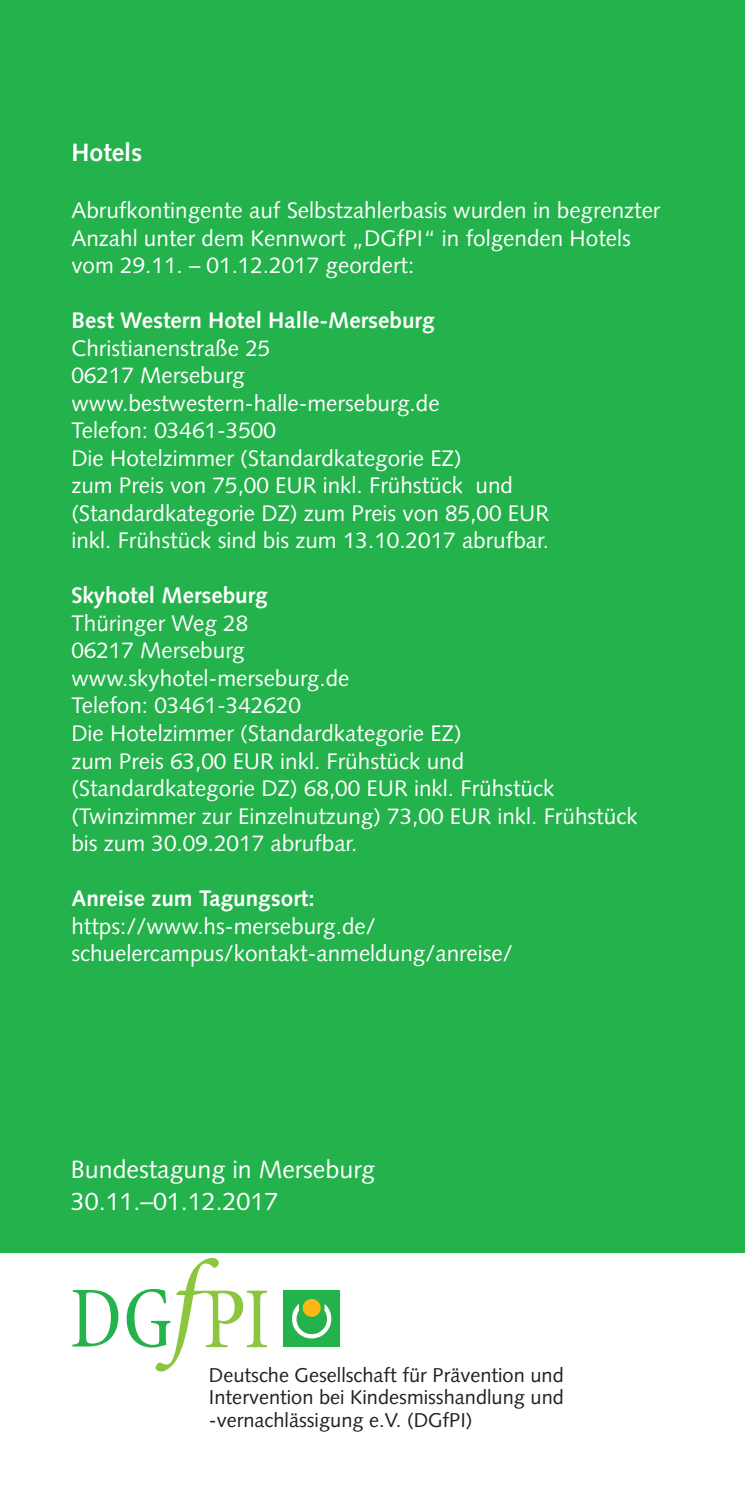
<style>
.page{position:relative;width:745px;height:1489px;background:#fff}
.page>*{position:absolute;margin:0;border:0;box-sizing:border-box;transform-origin:0 0}
.t1{font:25px/32.5px "Syntax";color:#fff}
.t2{font:700 25px "Syntax";color:#fff}
.t3{font:22.5px/27.5px "Syntax";color:#fff}
.t4{font:700 22.5px "Syntax";color:#fff}
.t5{font:20px/22.5px "Syntax";color:#231f20;text-align:justify}
</style>
<div class="page">
<div style="left:0;top:0;width:744px;height:1252px;background:#23b24b"></div>
<svg style="left:72px;top:1257px;width:195px;height:114px"></svg>
<div style="left:283px;top:1290px;width:57px;height:56px;background:#23b24b"></div>
<svg style="left:292px;top:1303px;width:40px;height:36px"></svg>
<div style="left:302px;top:1298px;width:18px;height:18px;background:#fcb814;border-radius:50%"></div>
<p class="t2" style="left:71px;top:138px;width:72px">Hotels</p>
<p class="t3" style="left:71px;top:197px;width:590px">Abrufkontingente auf Selbstzahlerbasis wurden in begrenzter<br>Anzahl unter dem Kennwort „DGfPI“ in folgenden Hotels vom 29.11. – 01.12.2017 geordert:</p>
<p class="t4" style="left:71px;top:308px;width:364px">Best Western Hotel Halle-Merseburg</p>
<p class="t3" style="left:71px;top:334px;width:479px">Christianenstraße 25<br>06217 Merseburg www.bestwestern-halle-merseburg.de<br>Telefon: 03461-3500<br>Die Hotelzimmer (Standardkategorie EZ)<br>zum Preis von 75,00 EUR inkl. Frühstück und (Standardkategorie DZ) zum Preis von 85,00 EUR inkl. Frühstück sind bis zum 13.10.2017 abrufbar.</p>
<p class="t4" style="left:71px;top:582px;width:198px">Skyhotel Merseburg</p>
<p class="t3" style="left:71px;top:609px;width:567px">Thüringer Weg 28<br>06217 Merseburg<br>www.skyhotel-merseburg.de<br>Telefon: 03461-342620<br>Die Hotelzimmer (Standardkategorie EZ)<br>zum Preis 63,00 EUR inkl. Frühstück und (Standardkategorie DZ) 68,00 EUR inkl. Frühstück (Twinzimmer zur Einzelnutzung) 73,00 EUR inkl. Frühstück bis zum 30.09.2017 abrufbar.</p>
<p class="t4" style="left:71px;top:885px;width:244px">Anreise zum Tagungsort:</p>
<p class="t3" style="left:71px;top:912px;width:442px">https://www.hs-merseburg.de/ schuelercampus/kontakt-anmeldung/anreise/</p>
<p class="t1" style="left:71px;top:1152px;width:305px">Bundestagung in Merseburg<br>30.11.–01.12.2017</p>
<p class="t5" style="left:209px;top:1363px;width:356px">Deutsche Gesellschaft für Prävention und Intervention bei Kindesmisshandlung und -vernachlässigung e.V. (DGfPI)</p>
</div>
